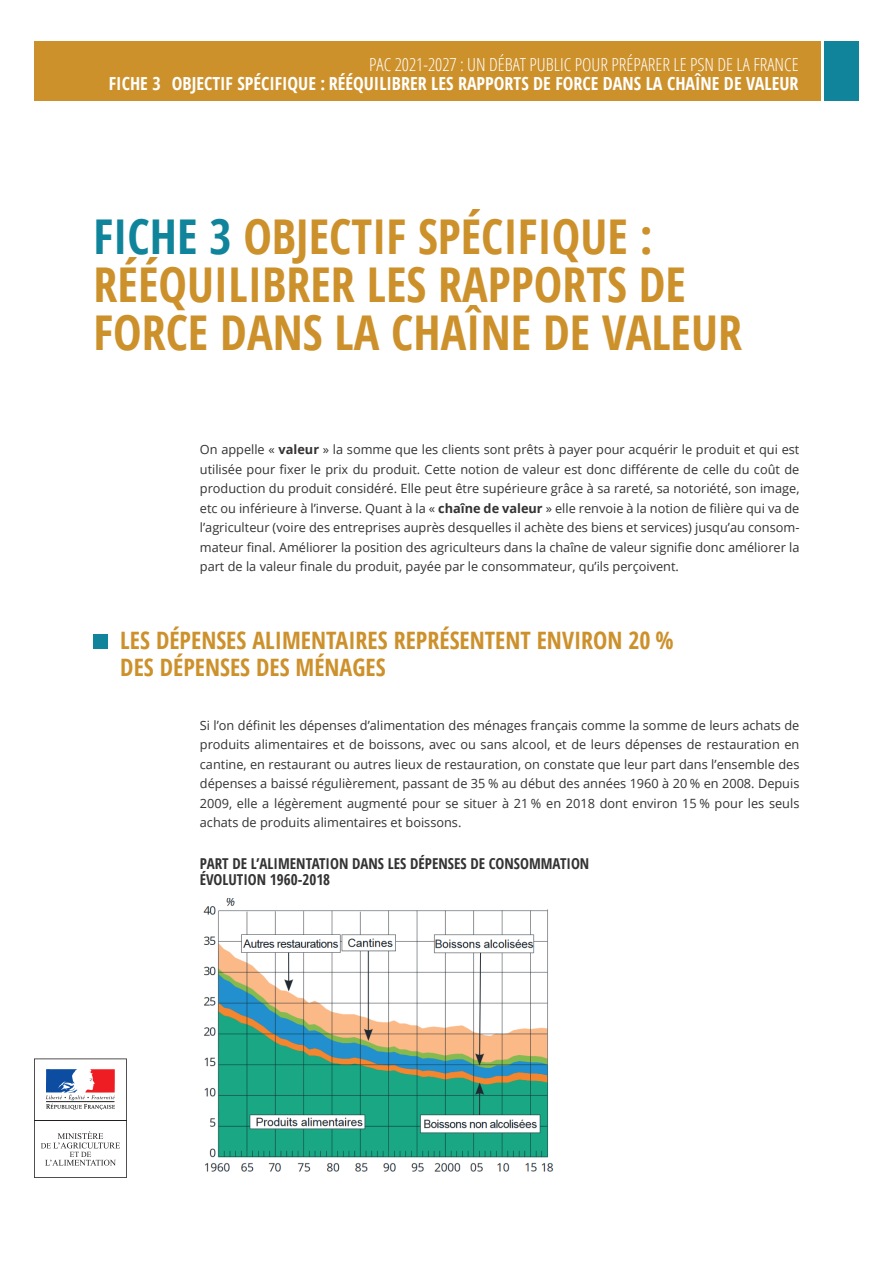
<style>
.page{position:relative;width:893px;height:1263px;background:#fff}
.page>*{position:absolute;margin:0;border:0;box-sizing:border-box;transform-origin:0 0}
._01_Grand_titre{font:700 condensed 48px/48px "Open Sans";color:#cd912c}
._02_Inter{font:700 condensed 24px/27px "Open Sans";color:#cd912c}
._02_Inter-2{font:700 condensed 18px/19.5px "Open Sans";color:#fff;text-align:right}
._08_Titre_graph_tale{font:700 condensed 15px/16.5px "Open Sans";color:#343233}
._04_Texte{font:12.75px/19.5px "Open Sans";color:#343233;text-align:justify}
.s1{font-weight:300}
.s2{color:#10849b}
.s3{font-weight:700}
</style>
<div class="page">
<div style="left:825px;top:42px;width:34px;height:59px;background:#10849b"></div>
<div style="left:34px;top:42px;width:786px;height:59px;background:#cd912c"></div>
<div style="left:94px;top:634px;width:14px;height:15px;background:#10849b"></div>
<img style="left:203px;top:898px;width:351px;height:274px">
<svg style="left:34px;top:1058px;width:93px;height:120px"></svg>
<p class="_02_Inter-2" style="left:109px;top:54px;width:691px"><span class="s1">PAC 2021-2027 : UN DÉBAT PUBLIC POUR PRÉPARER LE PSN DE LA FRANCE<br></span>FICHE 3 OBJECTIF SPÉCIFIQUE : RÉÉQUILIBRER LES RAPPORTS DE FORCE DANS LA CHAÎNE DE VALEUR</p>
<p class="_01_Grand_titre" style="left:94px;top:211px;width:650px"><span class="s2">FICHE 3</span> OBJECTIF SPÉCIFIQUE :<br>RÉÉQUILIBRER LES RAPPORTS DE<br>FORCE DANS LA CHAÎNE DE VALEUR</p>
<p class="_04_Texte" style="left:200px;top:439px;width:601px">On appelle « <span class="s3">valeur</span> » la somme que les clients sont prêts à payer pour acquérir le produit et qui est utilisée pour fixer le prix du produit. Cette notion de valeur est donc différente de celle du coût de production du produit considéré. Elle peut être supérieure grâce à sa rareté, sa notoriété, son image, etc ou inférieure à l’inverse. Quant à la « <span class="s3">chaîne de valeur</span> » elle renvoie à la notion de filière qui va de l’agriculteur (voire des entreprises auprès desquelles il achète des biens et services) jusqu’au consom&shy;mateur final. Améliorer la position des agriculteurs dans la chaîne de valeur signifie donc améliorer la part de la valeur finale du produit, payée par le consommateur, qu’ils perçoivent.</p>
<p class="_02_Inter" style="left:120px;top:626px;width:555px">LES DÉPENSES ALIMENTAIRES REPRÉSENTENT ENVIRON 20 %<br>DES DÉPENSES DES MÉNAGES</p>
<p class="_04_Texte" style="left:200px;top:715px;width:601px">Si l’on définit les dépenses d’alimentation des ménages français comme la somme de leurs achats de produits alimentaires et de boissons, avec ou sans alcool, et de leurs dépenses de restauration en cantine, en restaurant ou autres lieux de restauration, on constate que leur part dans l’ensemble des dépenses a baissé régulièrement, passant de 35 % au début des années 1960 à 20 % en 2008. Depuis 2009, elle a légèrement augmenté pour se situer à 21 % en 2018 dont environ 15 % pour les seuls achats de produits alimentaires et boissons.</p>
<p class="_08_Titre_graph_tale" style="left:200px;top:855px;width:391px">PART DE L’ALIMENTATION DANS LES DÉPENSES DE CONSOMMATION<br>ÉVOLUTION 1960-2018</p>
</div>
